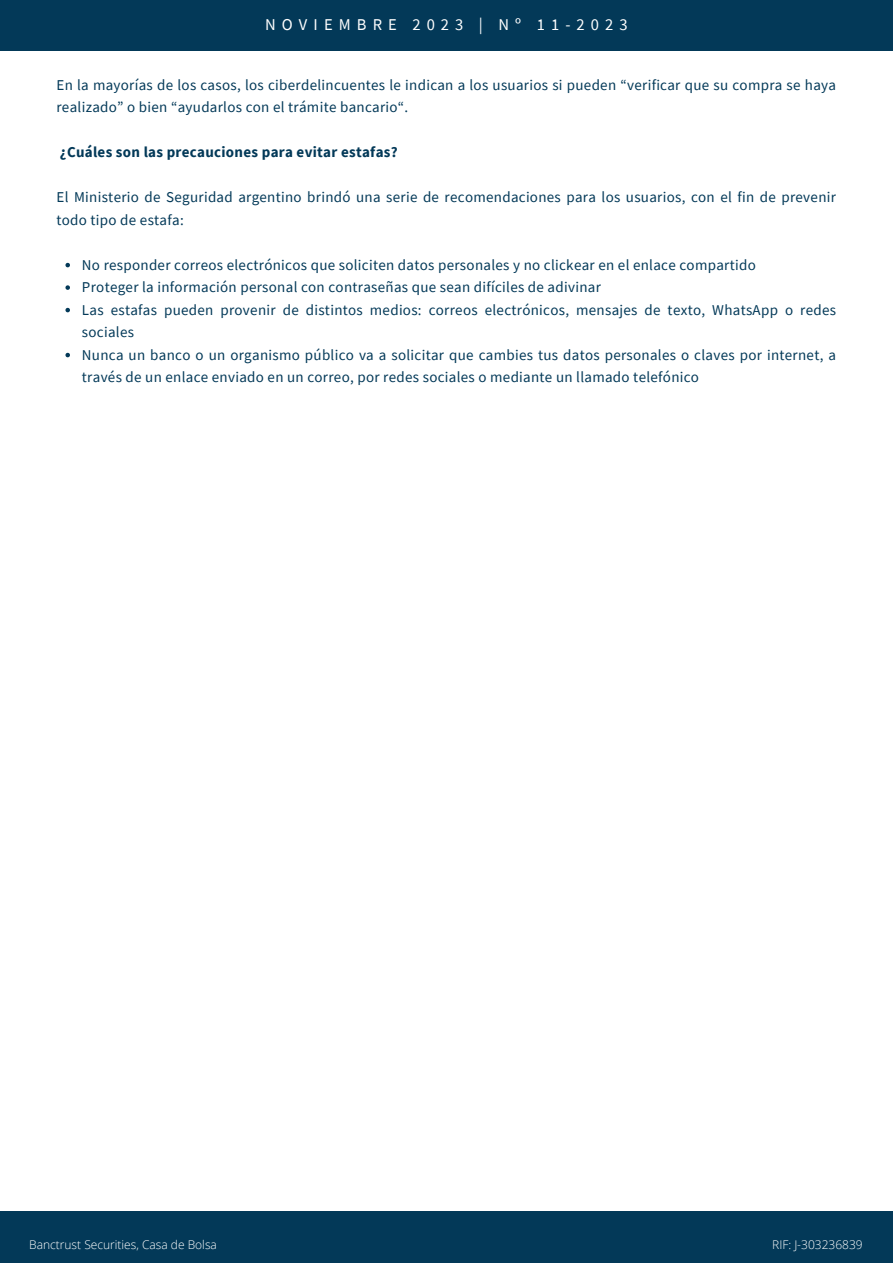
<style>
.page{position:relative;width:893px;height:1264px;background:#fff}
.page>*{position:absolute;margin:0;border:0;box-sizing:border-box;transform-origin:0 0}
.t1{font:16.5px "Source Sans Pro";letter-spacing:.37em;color:#fff}
.t2{font:15px/22.5px "Source Sans Pro";letter-spacing:.02em;color:#033958}
.t3{font:700 15px "Source Sans Pro";letter-spacing:.02em;color:#033958}
.t4{font:300 12px "Open Sans";color:#fff}
</style>
<div class="page">
<svg style="left:65px;top:263px;width:5px;height:4px"></svg>
<svg style="left:65px;top:285px;width:5px;height:5px"></svg>
<svg style="left:65px;top:308px;width:5px;height:4px"></svg>
<svg style="left:65px;top:353px;width:5px;height:4px"></svg>
<div style="left:0;top:0;width:892px;height:51px;background:#033958"></div>
<div style="left:0;top:1211px;width:892px;height:51px;background:#033958"></div>
<p class="t1" style="left:265px;top:13px;width:364px">NOVIEMBRE 2023 | Nº 11-2023</p>
<p class="t2" style="left:56px;top:73px;width:781px">En la mayorías de los casos, los ciberdelincuentes le indican a los usuarios si pueden “verificar que su compra se haya realizado” o bien “ayudarlos con el trámite bancario“.</p>
<p class="t3" style="left:60px;top:142px;width:339px">¿Cuáles son las precauciones para evitar estafas?</p>
<p class="t2" style="left:56px;top:185px;width:781px">El Ministerio de Seguridad argentino brindó una serie de recomendaciones para los usuarios, con el fin de prevenir todo tipo de estafa:</p>
<p class="t2" style="left:82px;top:253px;width:675px">No responder correos electrónicos que soliciten datos personales y no clickear en el enlace compartido</p>
<p class="t2" style="left:82px;top:275px;width:520px">Proteger la información personal con contraseñas que sean difíciles de adivinar</p>
<p class="t2" style="left:82px;top:298px;width:755px">Las estafas pueden provenir de distintos medios: correos electrónicos, mensajes de texto, WhatsApp o redes sociales</p>
<p class="t2" style="left:82px;top:343px;width:755px">Nunca un banco o un organismo público va a solicitar que cambies tus datos personales o claves por internet, a través de un enlace enviado en un correo, por redes sociales o mediante un llamado telefónico</p>
<p class="t4" style="left:29px;top:1236px;width:189px">Banctrust Securities, Casa de Bolsa</p>
<p class="t4" style="left:772px;top:1236px;width:92px">RIF: J-303236839</p>
</div>
